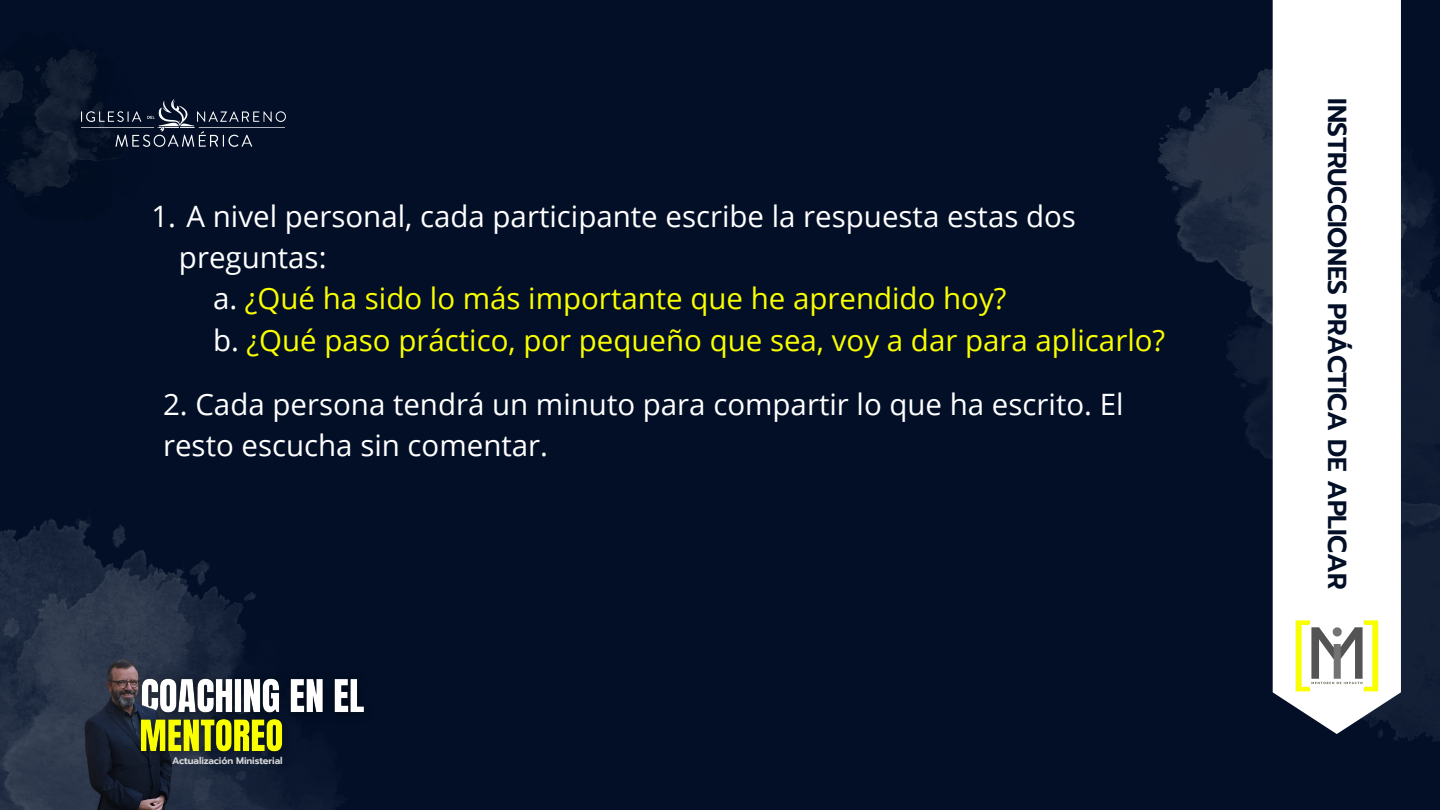
<style>
.page{position:relative;width:1440px;height:810px;background:#020f27}
.page>*{position:absolute;margin:0;border:0;box-sizing:border-box;transform-origin:0 0}
.t1{font:29.5px/41.2px "Open Sans";color:#fff}
.t2{font:29.5px "Open Sans";color:#faff00}
.t3{font:600 26px "Prompt";letter-spacing:-.015em;color:#020f27}
.t4{font:600 9.5px "Prompt";letter-spacing:-.015em;color:#d9d9d9}
.s1{color:#fff}
</style>
<div class="page">
<img style="left:0;top:49px;width:116px;height:148px">
<img style="left:1226px;top:338px;width:214px;height:197px">
<img style="left:1158px;top:59px;width:282px;height:279px">
<div style="left:1378px;top:491px;width:62px;height:251px;background:#142035"></div>
<div style="left:1273px;top:0;width:128px;height:734px;background:#fff"></div>
<img style="left:1293px;top:616px;width:87px;height:77px">
<img style="left:81px;top:100px;width:205px;height:52px">
<img style="left:0;top:519px;width:336px;height:291px">
<img style="left:177px;top:655px;width:187px;height:86px">
<img style="left:81px;top:655px;width:96px;height:155px">
<img style="left:128px;top:698px;width:167px;height:78px">
<p class="t1" style="left:179px;top:195px;width:899px;text-indent:-28px">1. A nivel personal, cada participante escribe la respuesta estas dos preguntas:</p>
<p class="t2" style="left:213px;top:278px;width:795px"><span class="s1">a.</span> ¿Qué ha sido lo más importante que he aprendido hoy?</p>
<p class="t2" style="left:213px;top:319px;width:954px"><span class="s1">b.</span> ¿Qué paso práctico, por pequeño que sea, voy a dar para aplicarlo?</p>
<p class="t1" style="left:163px;top:383px;width:962px">2. Cada persona tendrá un minuto para compartir lo que ha escrito. El resto escucha sin comentar.</p>
<p class="t4" style="left:172px;top:754px;width:112px">Actualización Ministerial</p>
<p class="t3" style="left:1356px;top:98px;width:492px;rotate:90deg">INSTRUCCIONES PRÁCTICA DE APLICAR</p>
</div>
